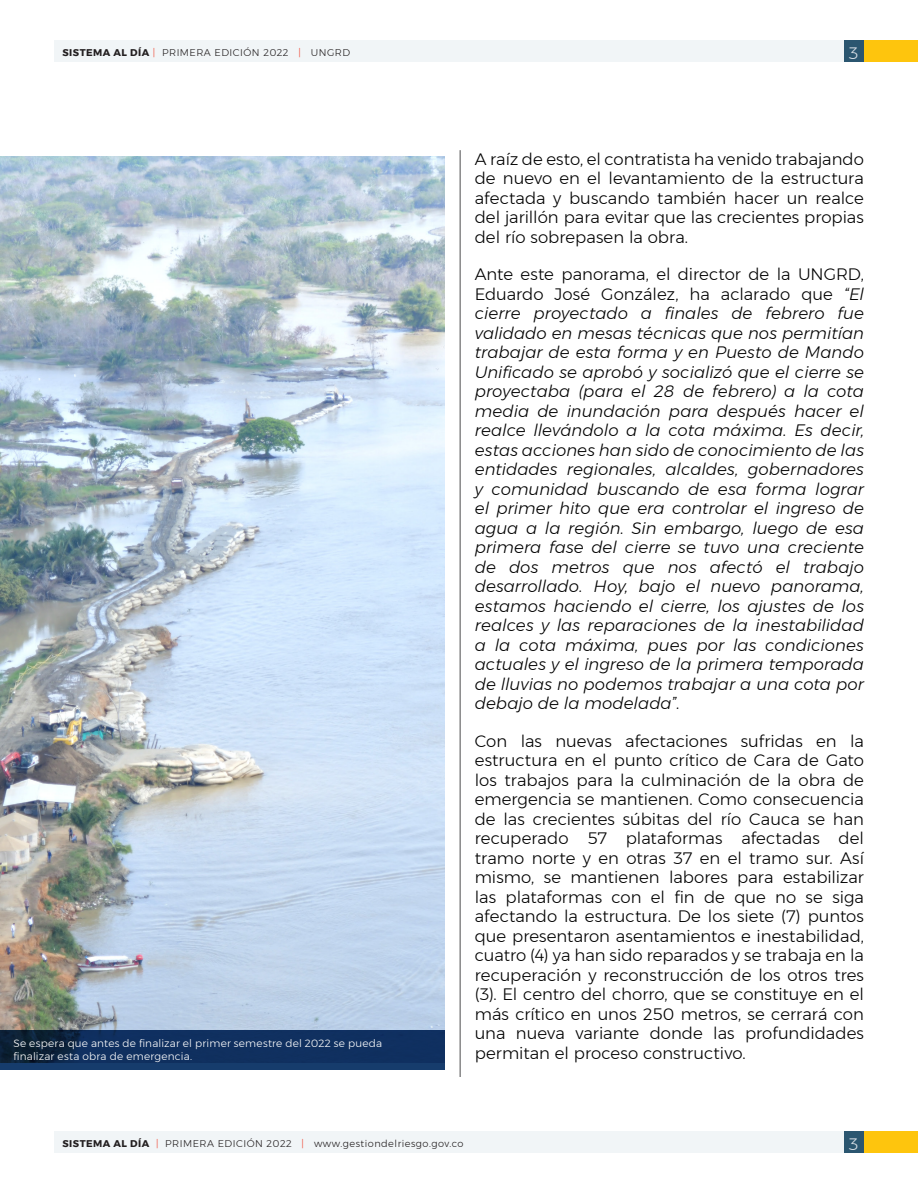
<style>
.page{position:relative;width:918px;height:1188px;background:#fff}
.page>*{position:absolute;margin:0;border:0;box-sizing:border-box;transform-origin:0 0}
.Body_Copy{font:italic 300 16.5px/19.5px "Montserrat";color:#000;text-align:justify}
.Body_Copy-2{font:300 16.5px/19.5px "Montserrat";color:#000;text-align:justify}
.t1{font:300 16.5px "Montserrat";color:#d8dfe6}
.Body_Copy-3{font:300 10.5px/13.5px "Montserrat";letter-spacing:.02em;color:#fff}
.t2{font:300 9.75px "Montserrat";letter-spacing:.05em;color:#231f20}
.s1{font-weight:700}
.s2{color:#ef3e29}
.s3{font-style:normal}
</style>
<div class="page">
<img style="left:0;top:157px;width:445px;height:873px">
<svg style="left:0;top:1030px;width:445px;height:39px;background:#0f2f5b"></svg>
<hr style="left:460px;top:150px;width:1px;height:927px;background:#4b4c4d">
<div style="left:843px;top:40px;width:21px;height:21px;background:#2b5670"></div>
<div style="left:843px;top:1132px;width:21px;height:21px;background:#2b5670"></div>
<div style="left:54px;top:40px;width:789px;height:21px;background:#f1f5f7"></div>
<div style="left:54px;top:1132px;width:789px;height:21px;background:#f1f5f7"></div>
<div style="left:864px;top:40px;width:54px;height:21px;background:#fec50d"></div>
<div style="left:864px;top:1132px;width:54px;height:21px;background:#fec50d"></div>
<p class="t2" style="left:63px;top:45px;width:289px"><span class="s1">SISTEMA AL DÍA</span> <span class="s2">|</span> PRIMERA EDICIÓN 2022 <span class="s2">|</span> UNGRD</p>
<p class="t1" style="left:849px;top:41px;width:11px">3</p>
<p class="Body_Copy-3" style="left:14px;top:1036px;width:370px">Se espera que antes de finalizar el primer semestre del 2022 se pueda finalizar esta obra de emergencia.</p>
<p class="Body_Copy-2" style="left:475px;top:149px;width:391px">A raíz de esto, el contratista ha venido trabajando de nuevo en el levantamiento de la estructura afectada y buscando también hacer un realce del jarillón para evitar que las crecientes propias del río sobrepasen la obra.</p>
<p class="Body_Copy" style="left:475px;top:264px;width:391px"><span class="s3">Ante este panorama, el director de la UNGRD, Eduardo José González, ha aclarado que</span> “El cierre proyectado a finales de febrero fue validado en mesas técnicas que nos permitían trabajar de esta forma y en Puesto de Mando Unificado se aprobó y socializó que el cierre se proyectaba (para el 28 de febrero) a la cota media de inundación para después hacer el realce llevándolo a la cota máxima. Es decir, estas acciones han sido de conocimiento de las entidades regionales, alcaldes, gobernadores y comunidad buscando de esa forma lograr el primer hito que era controlar el ingreso de agua a la región. Sin embargo, luego de esa primera fase del cierre se tuvo una creciente de dos metros que nos afectó el trabajo desarrollado. Hoy, bajo el nuevo panorama, estamos haciendo el cierre, los ajustes de los realces y las reparaciones de la inestabilidad a la cota máxima, pues por las condiciones actuales y el ingreso de la primera temporada de lluvias no podemos trabajar a una cota por debajo de la modelada”.</p>
<p class="Body_Copy-2" style="left:475px;top:731px;width:391px">Con las nuevas afectaciones sufridas en la estructura en el punto crítico de Cara de Gato los trabajos para la culminación de la obra de emergencia se mantienen. Como consecuencia de las crecientes súbitas del río Cauca se han recuperado 57 plataformas afectadas del tramo norte y en otras 37 en el tramo sur. Así mismo, se mantienen labores para estabilizar las plataformas con el fin de que no se siga afectando la estructura. De los siete (7) puntos que presentaron asentamientos e inestabilidad, cuatro (4) ya han sido reparados y se trabaja en la recuperación y reconstrucción de los otros tres (3). El centro del chorro, que se constituye en el más crítico en unos 250 metros, se cerrará con una nueva variante donde las profundidades permitan el proceso constructivo.</p>
<p class="t2" style="left:63px;top:1136px;width:403px"><span class="s1">SISTEMA AL DÍA</span> <span class="s2">|</span> PRIMERA EDICIÓN 2022 <span class="s2">|</span> www.gestiondelriesgo.gov.co</p>
<p class="t1" style="left:849px;top:1132px;width:11px">3</p>
</div>
